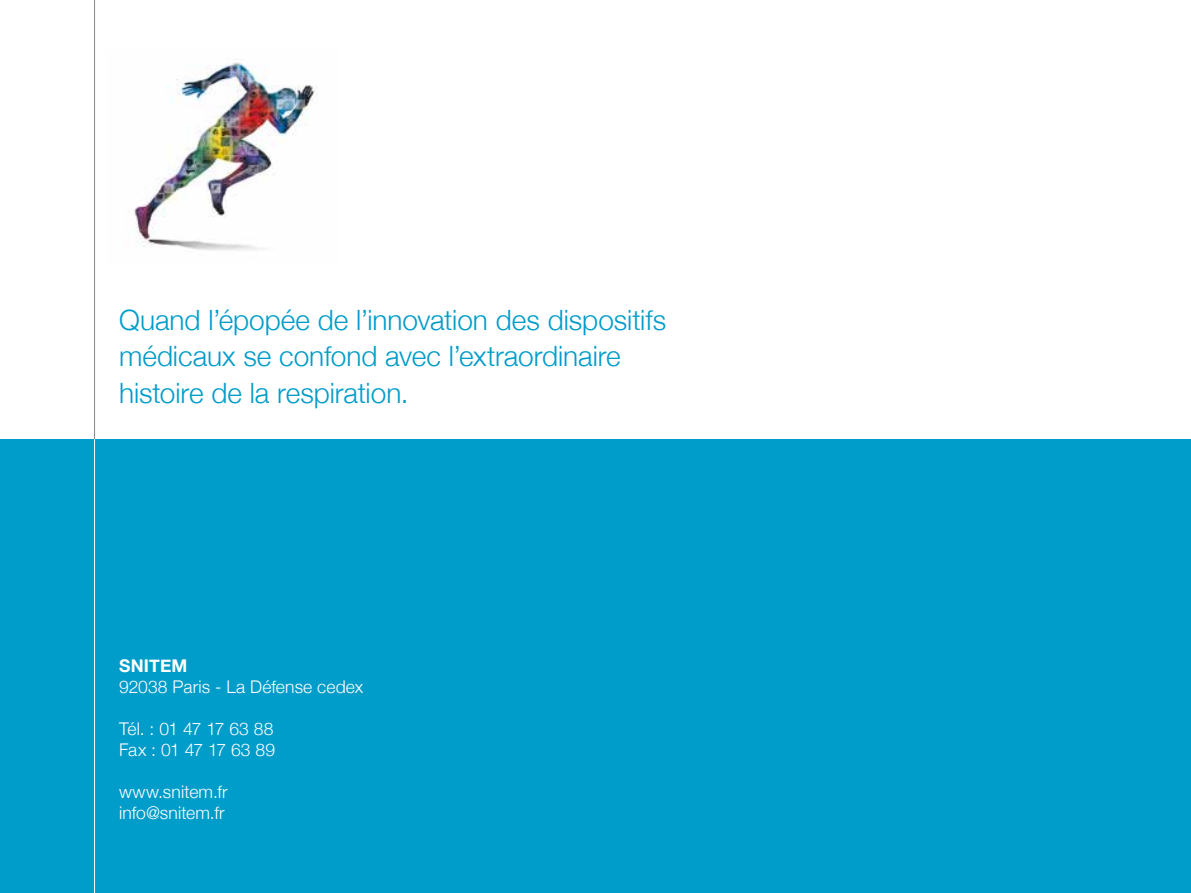
<style>
.page{position:relative;width:1191px;height:893px;background:#fff}
.page>*{position:absolute;margin:0;border:0;box-sizing:border-box;transform-origin:0 0}
.t1{font:300 28px/36.8px "Helvetica Neue";color:#009cca}
.t2{font:300 17.5px/21px "Helvetica Neue";letter-spacing:.005em;color:#fff}
.t3{font:300 17.5px/21px "Helvetica Neue";letter-spacing:-.02em;color:#fff}
.t4{font:700 17.5px "Helvetica Neue";letter-spacing:.01em;color:#fff}
</style>
<div class="page">
<div style="left:0;top:439px;width:1191px;height:454px;background:#009cca"></div>
<hr style="left:94px;top:0;width:1px;height:439px;background:#87888a">
<hr style="left:94px;top:439px;width:1px;height:454px;background:#fff">
<img style="left:134px;top:59px;width:184px;height:191px">
<p class="t1" style="left:119px;top:300px;width:548px">Quand l’épopée de l’innovation des dispositifs médicaux se confond avec l’extraordinaire histoire de la respiration.</p>
<p class="t4" style="left:119px;top:652px;width:70px">SNITEM</p>
<p class="t2" style="left:119px;top:675px;width:246px">92038 Paris - La Défense cedex</p>
<p class="t3" style="left:119px;top:717px;width:157px">Tél. : 01 47 17 63 88<br>Fax : 01 47 17 63 89</p>
<p class="t2" style="left:119px;top:780px;width:110px">www.snitem.fr info@snitem.fr</p>
</div>
